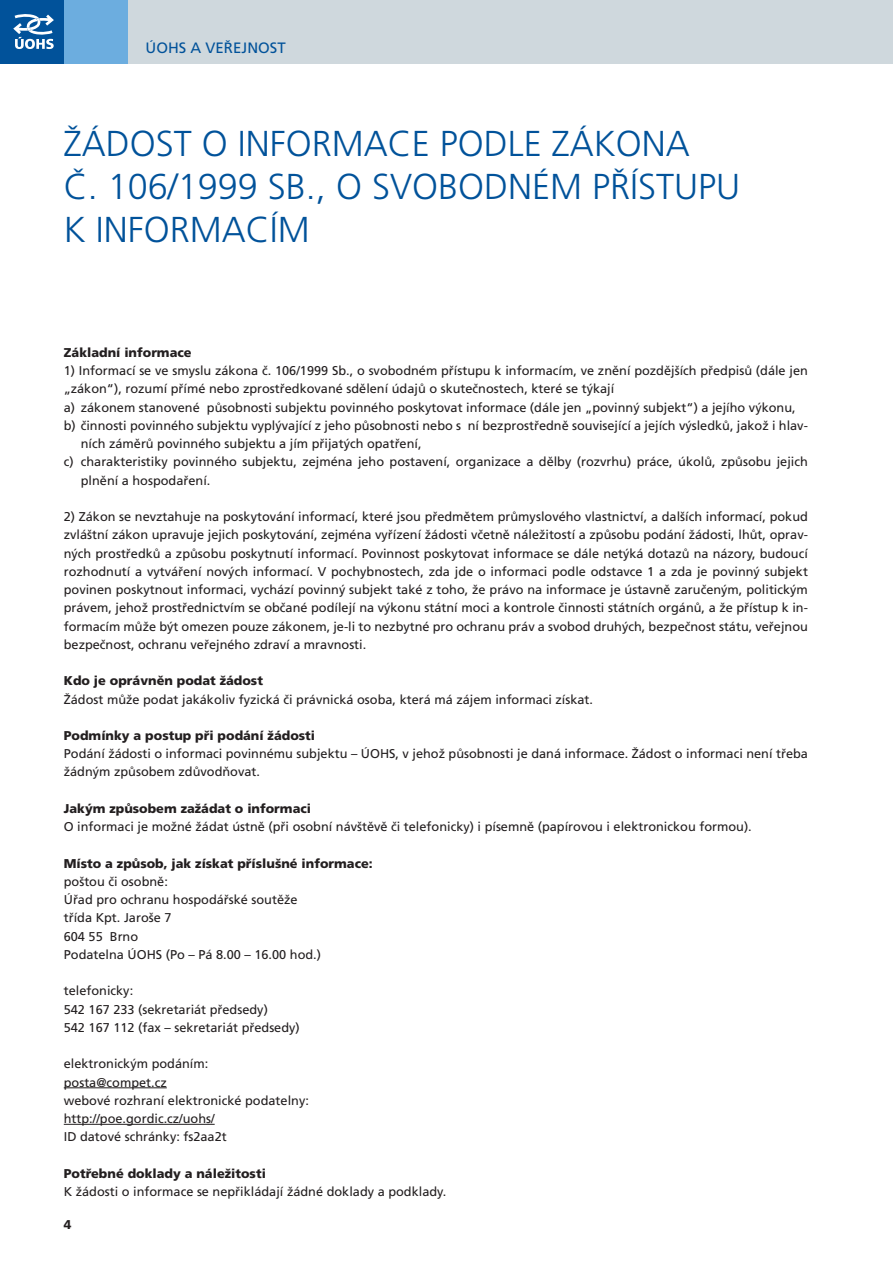
<style>
.page{position:relative;width:893px;height:1263px;background:#fff}
.page>*{position:absolute;margin:0;border:0;box-sizing:border-box;transform-origin:0 0}
.t1{font:300 36px/43.2px "Frutiger CE";color:#01529a}
.t2{font:15px "Frutiger CE";color:#01529a}
.t3{font:12.75px/18.3px "Frutiger CE";color:#231f20}
.t4{font:900 12.75px "Frutiger CE";color:#231f20}
</style>
<div class="page">
<div style="left:0;top:0;width:893px;height:64px;background:#cfd8dd"></div>
<div style="left:64px;top:0;width:64px;height:64px;background:#6caddf"></div>
<div style="left:0;top:0;width:64px;height:64px;background:#01529a"></div>
<svg style="left:13px;top:14px;width:41px;height:35px"></svg>
<hr style="left:64px;top:1087px;width:103px;height:1px;background:#231f20">
<hr style="left:64px;top:1124px;width:151px;height:1px;background:#231f20">
<p class="t2" style="left:146px;top:39px;width:142px">ÚOHS a veřejnost</p>
<h1 class="t1" style="left:64px;top:122px;width:65px">ŽÁDOS</h1>
<h1 class="t1" style="left:64px;top:122px;width:577px;text-indent:110px">T O INFO RMACE PODLE ZÁKONA<br>Č. 106/1999 SB., OSVOBODN</h1>
<h1 class="t1" style="left:532px;top:165px;width:210px">ÉM PŘÍSTUPU</h1>
<h1 class="t1" style="left:64px;top:208px;width:248px">K INFORMACÍM</h1>
<p class="t4" style="left:64px;top:345px;width:129px">Základní informace</p>
<p class="t3" style="left:64px;top:361px;width:746px">1) I nformací se ve smyslu zákona č. 106/1999 Sb., o svobodném přístupu k informacím, ve znění pozdějších předpisů (dále jen</p>
<p class="t3" style="left:64px;top:380px;width:552px">„zákon“), rozumí přímé nebo zprostředkované sdělení údajů o skutečnostech, které se týkají</p>
<p class="t3" style="left:64px;top:398px;width:733px">a) zákonem stanovené působnosti subjektu povinného poskytovat informace (dále jen „povinný subjekt“) a jejího výkonu,</p>
<p class="t3" style="left:64px;top:416px;width:746px">b) činnosti povinného subjektu vyplývající z jeho působnosti nebo s ní bezprostředně související a jejích výsledků, jakož i hlav-</p>
<p class="t3" style="left:81px;top:434px;width:342px">ních záměrů povinného subjektu a jím přijatých opatření,</p>
<p class="t3" style="left:64px;top:453px;width:746px">c) charakteristiky povinného subjektu, zejména jeho postavení, organizace a dělby (rozvrhu) práce, úkolů, způsobu jejich</p>
<p class="t3" style="left:81px;top:471px;width:131px">plnění a hospodaření.</p>
<p class="t3" style="left:64px;top:507px;width:746px;text-align:justify">2) Zákon se nevztahuje na poskytování informací, které jsou předmětem průmyslového vlastnictví, a dalších informací, pokud zvláštní zákon upravuje jejich poskytování, zejména vyřízení žádosti včetně náležitostí a způsobu podání žádosti, lhůt, oprav&shy;ných prostředků a způsobu poskytnutí informací. Povinnost poskytovat informace se dále netýká dotazů na názory, budoucí rozhodnutí a vytváření nových informací. V pochybnostech, zda jde o informaci podle odstavce 1 a zda je povinný subjekt povinen poskytnout informaci, vychází povinný subjekt také z toho, že právo na informace je ústavně zaručeným, politickým právem, jehož prostřednictvím se občané podílejí na výkonu státní moci a kontrole činnosti státních orgánů, a že přístup k in&shy;formacím může být omezen pouze zákonem, je-li to nezbytné pro ochranu práv a svobod druhých, bezpečnost státu, veřejnou bezpečnost, ochranu veřejného zdraví a mravnosti.</p>
<p class="t4" style="left:64px;top:673px;width:201px">Kdo je oprávněn podat žádost</p>
<p class="t3" style="left:64px;top:690px;width:531px">Žádost může podat jakákoliv fyzická či právnická osoba, která má zájem informaci získat.</p>
<p class="t4" style="left:64px;top:728px;width:253px">Podmínky a postup při podání žádosti</p>
<p class="t3" style="left:64px;top:745px;width:746px">Podání žádosti o informaci povinnému subjektu – ÚOHS, v jehož působnosti je daná informace. Žádost o informaci není třeba žádným způsobem zdůvodňovat.</p>
<p class="t4" style="left:64px;top:801px;width:249px">Jakým způsobem zažádat o informaci</p>
<p class="t3" style="left:64px;top:818px;width:689px">O informaci je možné žádat ústně (při osobní návštěvě či telefonicky) i písemně (papírovou i elektronickou formou).</p>
<p class="t4" style="left:64px;top:856px;width:311px">Místo a způsob, jak získat příslušné informace:</p>
<p class="t3" style="left:64px;top:872px;width:259px">poštou či osobně:<br>Úřad pro ochranu hospodářské soutěže třída Kpt. J aroše 7<br>604 55 Brno<br>Podatelna ÚOHS (Po – Pá 8.00 – 16.00 hod.)</p>
<p class="t3" style="left:64px;top:982px;width:237px">telefonicky:<br>542 167 233 (sekretariát předsedy)<br>542 167 112 (fax – sekretariát předsedy)</p>
<p class="t3" style="left:64px;top:1055px;width:247px">elektronickým podáním: posta@compet.cz<br>webové rozhraní elektronické podatelny: http://poe.gordic.cz/uohs/<br>ID datové schránky: fs2aa2t</p>
<p class="t4" style="left:64px;top:1166px;width:204px">Potřebné doklady a náležitosti</p>
<p class="t3" style="left:64px;top:1182px;width:384px">K žádosti o informace se nepřikládají žádné doklady a podklady.</p>
<p class="t4" style="left:64px;top:1217px;width:9px">4</p>
</div>
